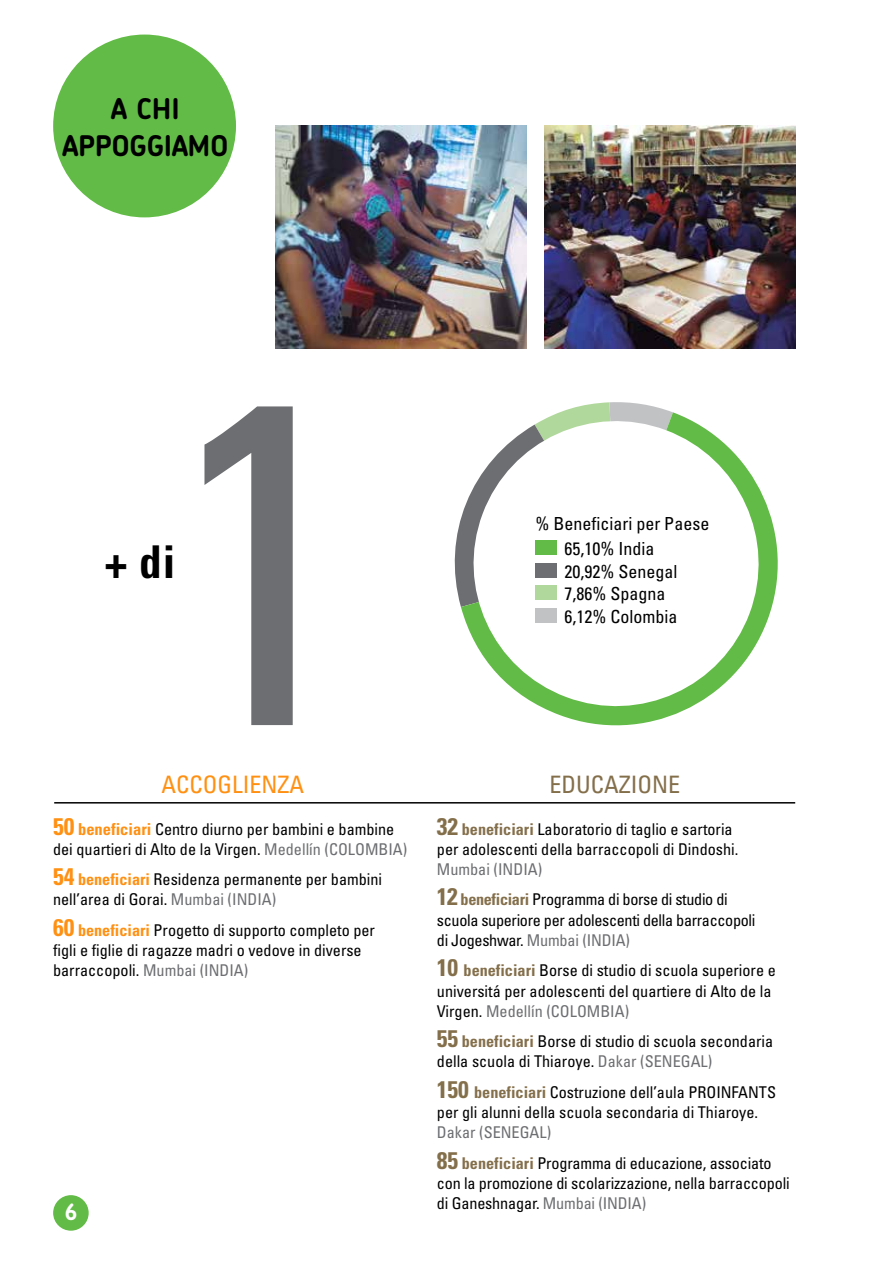
<style>
.page{position:relative;width:893px;height:1263px;background:#fff}
.page>*{position:absolute;margin:0;border:0;box-sizing:border-box;transform-origin:0 0}
.t1{font:condensed 459px "Univers LT";color:#6d6e71}
.t2{font:700 condensed 45.15px "Univers LT";color:#000}
.t3{font:700 28.5px/37.5px "Chevin";letter-spacing:-.02em;color:#000;text-align:center}
.t4{font:condensed 24px "Univers LT";color:#ff9012}
.t5{font:condensed 24px "Univers LT";color:#846f4b}
.t6{font:700 22.5px "Chevin";color:#fff}
.t7{font:condensed 18px/22.5px "Univers LT";color:#000}
.t8{font:condensed 16.2px/20.1px "Univers LT";color:#000}
.t9{font:condensed 16.2px/30.8px "Univers LT";letter-spacing:-.02em;color:#000}
.s1{font-weight:700;font-size:24px;color:#ff9012}
.s2{font-weight:700;font-size:16.5px;color:#ff9012}
.s3{color:#6d6e71}
.s4{font-weight:700;color:#ff9012}
.s5{font-weight:700;font-size:24px;color:#846f4b}
.s6{font-weight:700;color:#846f4b}
</style>
<div class="page">
<div style="left:54px;top:1196px;width:34px;height:34px;background:#62bb46;border-radius:50%"></div>
<div style="left:53px;top:1195px;width:36px;height:36px;border:2px solid #62bb46;border-radius:50%"></div>
<div style="left:53px;top:35px;width:183px;height:182px;background:#62bb46;border-radius:50%"></div>
<svg style="left:455px;top:403px;width:322px;height:322px"></svg>
<hr style="left:54px;top:802px;width:741px;height:1px;background:#000">
<img style="left:275px;top:126px;width:251px;height:222px">
<img style="left:544px;top:126px;width:251px;height:222px">
<div style="left:535px;top:540px;width:22px;height:15px;background:#62bb46"></div>
<div style="left:535px;top:563px;width:22px;height:14px;background:#6d6e71"></div>
<div style="left:535px;top:585px;width:22px;height:15px;background:#b1d89c"></div>
<div style="left:535px;top:608px;width:22px;height:14px;background:#c0c2c4"></div>
<h3 class="t3" style="left:62px;top:89px;width:168px">A CHI<br>APPOGGIAMO</h3>
<h2 class="t2" style="left:105px;top:534px;width:72px">+ di</h2>
<h1 class="t1" style="left:163px;top:271px;width:201px">1</h1>
<p class="t7" style="left:565px;top:511px;width:146px;line-height:24.6px;text-indent:-29px">% Beneficiari per Paese<br>65,10% India</p>
<p class="t7" style="left:565px;top:560px;width:114px">20,92% Senegal<br>7,86% Spagna<br>6,12% Colombia</p>
<h3 class="t4" style="left:161px;top:769px;width:144px">ACCOGLIENZA</h3>
<h3 class="t5" style="left:550px;top:769px;width:132px">EDUCAZIONE</h3>
<p class="t8" style="left:53px;top:818px;width:356px"><span class="s1">50</span> <span class="s2">beneficiari</span> Centro diurno per bambini e bambine dei quartieri di Alto de la Virgen. <span class="s3">Medellín (COLOMBIA)</span></p>
<p class="t8" style="left:53px;top:869px;width:331px"><span class="s1">54</span> <span class="s4">beneficiari</span> Residenza permanente per bambini nell’area di Gorai. <span class="s3">Mumbai (INDIA)</span></p>
<p class="t8" style="left:53px;top:920px;width:323px"><span class="s1">60</span> <span class="s4">beneficiari</span> Progetto di supporto completo per figli e figlie di ragazze madri o vedove in diverse barraccopoli. <span class="s3">Mumbai (INDIA)</span></p>
<h3 class="t6" style="left:65px;top:1197px;width:14px">6</h3>
<p class="t8" style="left:437px;top:818px;width:303px"><span class="s5">32</span> <span class="s6">beneficiari</span> Laboratorio di taglio e sartoria per adolescenti della barraccopoli di Dindoshi.</p>
<p class="t9" style="left:437px;top:853px;width:292px"><span class="s3">Mumbai (INDIA)<br></span><span class="s5">12</span> <span class="s6">beneficiari</span> Programma di borse di studio di</p>
<p class="t9" style="left:437px;top:909px;width:320px;line-height:20.1px">scuola superiore per adolescenti della barraccopoli di Jogeshwar. <span class="s3">Mumbai (INDIA)</span></p>
<p class="t8" style="left:437px;top:960px;width:340px"><span class="s5">10</span> <span class="s6">beneficiari</span> Borse di studio di scuola superiore e universitá per adolescenti del quartiere di Alto de la<br>Virgen. <span class="s3">Medellín (COLOMBIA)</span></p>
<p class="t8" style="left:437px;top:1031px;width:338px"><span class="s5">55</span> <span class="s6">beneficiari</span> Borse di studio di scuola secondaria della scuola di Thiaroye. <span class="s3">Dakar (SENEGAL)</span></p>
<p class="t8" style="left:437px;top:1082px;width:341px"><span class="s5">150</span> <span class="s6">beneficiari</span> Costruzione dell’aula PROINFANTS per gli alunni della scuola secondaria di Thiaroye.</p>
<p class="t8" style="left:437px;top:1117px;width:336px;line-height:30.8px"><span class="s3">Dakar (SENEGAL)<br></span><span class="s5">85</span> <span class="s6">beneficiari</span> Programma di educazione, associato</p>
<p class="t8" style="left:437px;top:1173px;width:354px">con la promozione di scolarizzazione, nella barraccopoli di Ganeshnagar. <span class="s3">Mumbai (INDIA)</span></p>
</div>
